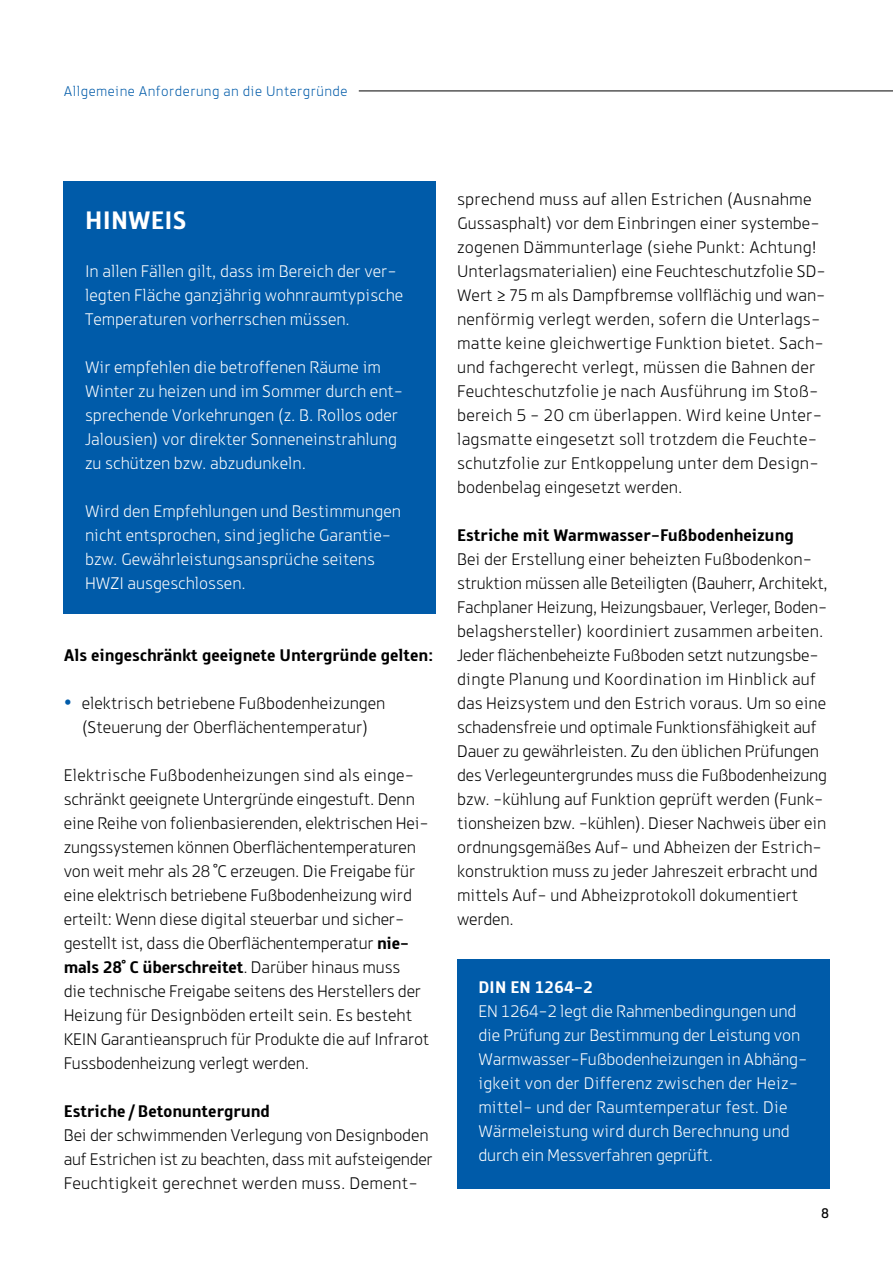
<style>
.page{position:relative;width:893px;height:1263px;background:#fff}
.page>*{position:absolute;margin:0;border:0;box-sizing:border-box;transform-origin:0 0}
.t1{font:700 27px "Knight Sans";color:#fff}
.t2{font:300 18px/24px "Knight Sans";color:#000}
.t3{font:300 18px/24px "Knight Sans";color:#fff}
.t4{font:700 18px "Knight Sans";color:#000}
.t5{font:700 18px "Knight Sans";color:#fff}
.t6{font:300 15px "Knight Sans";letter-spacing:.03em;color:#005ba9}
.t7{font:15px "Knight Sans";color:#000}
.s1{color:#005ba9}
.s2{font-weight:700}
</style>
<div class="page">
<div style="left:64px;top:181px;width:372px;height:432px;background:#005ba9"></div>
<div style="left:457px;top:959px;width:372px;height:230px;background:#005ba9"></div>
<hr style="left:359px;top:91px;width:534px;height:1px;background:#000">
<p class="t6" style="left:64px;top:82px;width:285px">Allgemeine Anforderung an die Untergründe</p>
<h1 class="t1" style="left:85px;top:205px;width:103px">HINWEIS</h1>
<p class="t3" style="left:85px;top:259px;width:320px">In allen Fällen gilt, dass im Bereich der ver&shy;legten Fläche ganzjährig wohnraumtypische<br>Temperaturen vorherrschen müssen.</p>
<p class="t3" style="left:85px;top:355px;width:320px">Wir empfehlen die betroffenen Räume im Winter zu heizen und im Sommer durch ent&shy;sprechende Vorkehrungen (z. B. Rollos oder Jalousien) vor direkter Sonneneinstrahlung zu schützen bzw. abzudunkeln.</p>
<p class="t3" style="left:85px;top:499px;width:317px">Wird den Empfehlungen und Bestimmungen nicht entsprochen, sind jegliche Garantie&shy;bzw. Gewährleistungsansprüche seitens HWZI ausgeschlossen.</p>
<p class="t4" style="left:64px;top:645px;width:371px">Als eingeschränkt geeignete Untergründe gelten:</p>
<p class="t2" style="left:64px;top:691px;width:323px;text-align:center"><span class="s1">•</span> elektrisch betriebene Fußbodenheizungen (Steuerung der Oberflächentemperatur)</p>
<p class="t2" style="left:64px;top:763px;width:367px">Elektrische Fußbodenheizungen sind als einge&shy;schränkt geeignete Untergründe eingestuft. Denn eine Reihe von folienbasierenden, elektrischen Hei&shy;zungssystemen können Oberflächentemperaturen von weit mehr als 28 °C erzeugen. Die Freigabe für eine elektrisch betriebene Fußbodenheizung wird erteilt: Wenn diese digital steuerbar und sicher&shy;gestellt ist, dass die Oberflächentemperatur <span class="s2">nie&shy;mals 28° C überschreitet</span>. Darüber hinaus muss<br>die technische Freigabe seitens des Herstellers der Heizung für Designböden erteilt sein. Es besteht KEIN Garantieanspruch für Produkte die auf Infrarot Fussbodenheizung verlegt werden.</p>
<p class="t4" style="left:64px;top:1101px;width:208px">Estriche /Betonuntergrund</p>
<p class="t2" style="left:64px;top:1123px;width:371px">Bei der schwimmenden Verlegung von Designboden auf Estrichen ist zu beachten, dass mit aufsteigender<br>Feuchtigkeit gerechnet werden muss. Dement-</p>
<p class="t2" style="left:457px;top:187px;width:370px">sprechend muss auf allen Estrichen (Ausnahme Gussasphalt) vor dem Einbringen einer systembe&shy;zogenen Dämmunterlage (siehe Punkt: Achtung!<br>Unterlagsmaterialien) eine Feuchteschutzfolie SD-Wert ≥ 75 m als Dampfbremse vollflächig und wan&shy;nenförmig verlegt werden, sofern die Unterlags&shy;matte keine gleichwertige Funktion bietet. Sach&shy;und fachgerecht verlegt, müssen die Bahnen der Feuchteschutzfolie je nach Ausführung im Stoß&shy;bereich 5 - 20 cm überlappen. Wird keine Unter&shy;lagsmatte eingesetzt soll trotzdem die Feuchte&shy;schutzfolie zur Entkoppelung unter dem Design&shy;bodenbelag eingesetzt werden.</p>
<p class="t4" style="left:457px;top:525px;width:338px">Estriche mit Warmwasser-Fußbodenheizung</p>
<p class="t2" style="left:457px;top:547px;width:372px">Bei der Erstellung einer beheizten Fußbodenkon&shy;struktion müssen alle Beteiligten (Bauherr, Architekt, Fachplaner Heizung, Heizungsbauer, Verleger, Boden&shy;belagshersteller) koordiniert zusammen arbeiten.<br>Jeder flächenbeheizte Fußboden setzt nutzungsbe&shy;dingte Planung und Koordination im Hinblick auf das Heizsystem und den Estrich voraus. Um so eine schadensfreie und optimale Funktionsfähigkeit auf Dauer zu gewährleisten. Zu den üblichen Prüfungen des Verlegeuntergrundes muss die Fußbodenheizung bzw. -kühlung auf Funktion geprüft werden (Funk&shy;tionsheizen bzw. -kühlen). Dieser Nachweis über ein ordnungsgemäßes Auf- und Abheizen der Estrich&shy;konstruktion muss zu jeder Jahreszeit erbracht und mittels Auf- und Abheizprotokoll dokumentiert werden.</p>
<p class="t5" style="left:478px;top:977px;width:116px">DIN EN 1264-2</p>
<p class="t3" style="left:478px;top:999px;width:330px">EN 1264-2 legt die Rahmenbedingungen und die Prüfung zur Bestimmung der Leistung von Warmwasser-Fußbodenheizungen in Abhäng&shy;igkeit von der Differenz zwischen der Heiz&shy;mittel- und der Raumtemperatur fest. Die Wärmeleistung wird durch Berechnung und durch ein Messverfahren geprüft.</p>
<p class="t7" style="left:821px;top:1205px;width:9px">8</p>
</div>
